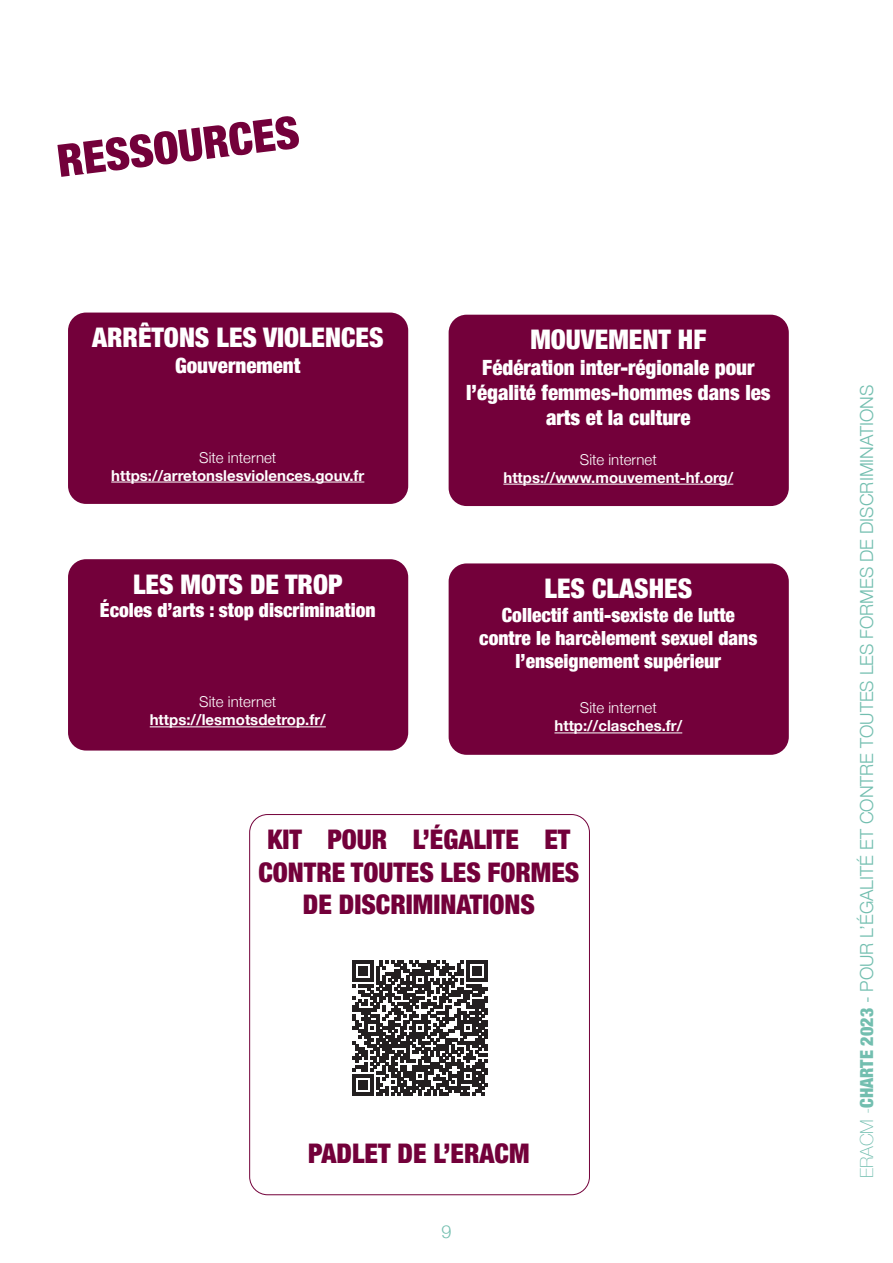
<style>
.page{position:relative;width:893px;height:1263px;background:#fff}
.page>*{position:absolute;margin:0;border:0;box-sizing:border-box;transform-origin:0 0}
.t1{font:900 condensed 45px "Helvetica Neue";color:#73003a}
.t2{font:900 condensed 27px/32.4px "Helvetica Neue";color:#73003a;text-align:center}
.t3{font:900 condensed 27px "Helvetica Neue";color:#fff}
.t4{font:900 condensed 21px/25.2px "Helvetica Neue";color:#fff;text-align:center}
.t5{font:900 condensed 19.5px/23.4px "Helvetica Neue";color:#fff;text-align:center}
.t6{font:300 18px "Helvetica Neue";color:#72beaf}
.t7{font:700 15px "Helvetica Neue";color:#fff}
.t8{font:300 15px "Helvetica Neue";color:#fff}
.s1{font-weight:100}
.s2{font-weight:900;font-stretch:condensed}
</style>
<div class="page">
<div style="left:249px;top:814px;width:341px;height:381px;border:1px solid #73003a;border-radius:18px"></div>
<svg style="left:352px;top:961px;width:135px;height:135px"></svg>
<div style="left:449px;top:315px;width:340px;height:191px;background:#73003a;border-radius:18px"></div>
<hr style="left:503px;top:484px;width:230px;height:1px;background:#fff">
<div style="left:68px;top:313px;width:340px;height:191px;background:#73003a;border-radius:18px"></div>
<hr style="left:111px;top:482px;width:253px;height:1px;background:#fff">
<div style="left:449px;top:563px;width:340px;height:192px;background:#73003a;border-radius:18px"></div>
<hr style="left:554px;top:732px;width:128px;height:1px;background:#fff">
<div style="left:68px;top:559px;width:340px;height:191px;background:#73003a;border-radius:18px"></div>
<hr style="left:150px;top:726px;width:176px;height:1px;background:#fff">
<h1 class="t1" style="left:53px;top:124px;width:245px;rotate:-7deg">RESSOURCES</h1>
<h2 class="t3" style="left:92px;top:315px;width:293px">ARRÊTONS LES VIOLENCES</h2>
<p class="t4" style="left:175px;top:351px;width:127px">Gouvernement</p>
<p class="t8" style="left:199px;top:445px;width:78px">Site internet</p>
<p class="t7" style="left:111px;top:463px;width:255px">https://arretonslesviolences.gouv.fr</p>
<h2 class="t3" style="left:133px;top:562px;width:211px">LES MOTS DE TROP</h2>
<p class="t5" style="left:100px;top:598px;width:277px">Écoles d’arts : stop discrimination</p>
<p class="t8" style="left:199px;top:690px;width:78px">Site internet</p>
<p class="t7" style="left:150px;top:708px;width:178px">https://lesmotsdetrop.fr/</p>
<h2 class="t3" style="left:530px;top:318px;width:177px">MOUVEMENT HF</h2>
<p class="t4" style="left:466px;top:353px;width:306px">Fédération inter-régionale pour l’égalité femmes-hommes dans les arts et la culture</p>
<p class="t8" style="left:580px;top:447px;width:78px">Site internet</p>
<p class="t7" style="left:503px;top:465px;width:231px">https://www.mouvement-hf.org/</p>
<h2 class="t3" style="left:545px;top:566px;width:149px">LES CLASHES</h2>
<p class="t5" style="left:479px;top:602px;width:280px">Collectif anti-sexiste de lutte contre le harcèlement sexuel dans l’enseignement supérieur</p>
<p class="t8" style="left:580px;top:696px;width:78px">Site internet</p>
<p class="t7" style="left:554px;top:714px;width:129px">http://clasches.fr/</p>
<h2 class="t2" style="left:258px;top:822px;width:323px">KIT POUR L’ÉGALITE ET<br>CONTRE TOUTES LES FORMES<br>DE DISCRIMINATIONS</h2>
<h2 class="t2" style="left:308px;top:1135px;width:223px">PADLET DE L’ERACM</h2>
<p class="t6" style="left:441px;top:1217px;width:12px">9</p>
<p class="t6" style="left:852px;top:1178px;width:795px;rotate:-90deg"><span class="s1">ERACM -</span><span class="s2">CHARTE 2023</span> - POUR L’ÉGALITÉ ET CONTRE TOUTES LES FORMES DE DISCRIMINATIONS</p>
</div>
